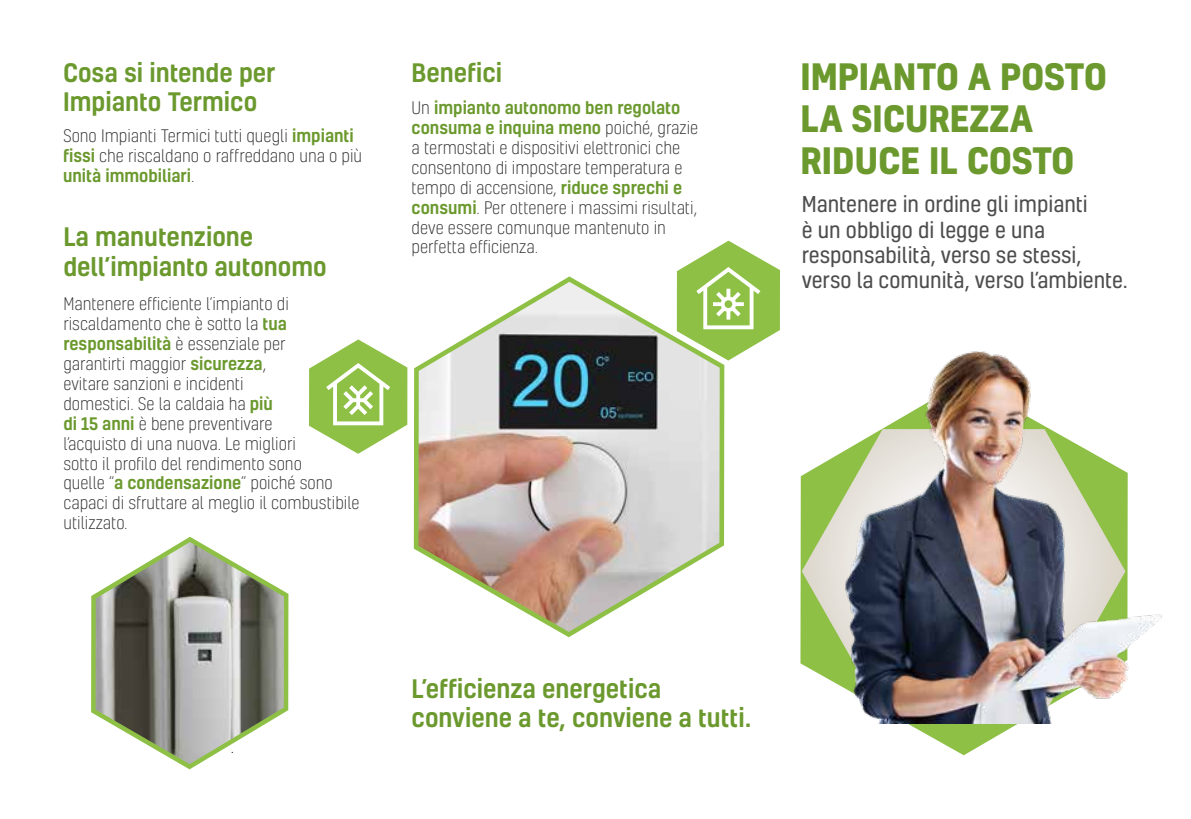
<style>
.page{position:relative;width:1191px;height:819px;background:#fff}
.page>*{position:absolute;margin:0;border:0;box-sizing:border-box;transform-origin:0 0}
.t1{font:700 35px/42px "Kelson";color:#6b992e}
.t2{font:500 24.5px/29.4px "Kelson";color:#6b992e}
.t3{font:21px/25.2px "Kelson";color:#4d4d4d}
.t4{font:300 16.62px/19.9px "Kelson";color:#333}
.t5{font:300 16.45px "Kelson";color:#000}
.s1{font-weight:500;color:#6b992e}
</style>
<div class="page">
<svg style="left:800px;top:476px;width:252px;height:279px"></svg>
<svg style="left:801px;top:467px;width:16px;height:246px"></svg>
<img style="left:817px;top:351px;width:345px;height:372px">
<svg style="left:414px;top:276px;width:310px;height:361px"></svg>
<img style="left:418px;top:282px;width:301px;height:349px">
<svg style="left:91px;top:537px;width:197px;height:232px"></svg>
<img style="left:96px;top:542px;width:188px;height:222px">
<svg style="left:309px;top:339px;width:98px;height:115px"></svg>
<svg style="left:677px;top:241px;width:103px;height:119px"></svg>
<h2 class="t2" style="left:63px;top:57px;width:214px">Cosa si intende per</h2>
<h2 class="t2" style="left:411px;top:57px;width:92px">Benefici</h2>
<h2 class="t2" style="left:63px;top:87px;width:196px">Impianto Termico</h2>
<p class="t4" style="left:63px;top:125px;width:301px">Sono Impianti Termici tutti quegli <span class="s1">impianti fissi</span> che riscaldano o raffreddano una o più <span class="s1">unità immobiliari</span>.</p>
<p class="t4" style="left:411px;top:97px;width:288px">Un <span class="s1">impianto autonomo ben regolato consuma e inquina meno</span> poiché, grazie a termostati e dispositivi elettronici che consentono di impostare temperatura e tempo di accensione, <span class="s1">riduce sprechi e consumi</span>. Per ottenere i massimi risultati, deve essere comunque mantenuto in perfetta efficienza.</p>
<h2 class="t2" style="left:63px;top:221px;width:265px">La manutenzione dell’impianto autonomo</h2>
<p class="t4" style="left:63px;top:293px;width:298px">Mantenere efficiente l’impianto di riscaldamento che è sotto la <span class="s1">tua responsabilità</span> è essenziale per<br>garantirti maggior <span class="s1">sicurezza</span>,<br>evitare sanzioni e incidenti<br>domestici. Se la caldaia ha <span class="s1">più<br>di 15 anni</span> è bene preventivare<br>l’acquisto di una nuova. Le migliori<br>sotto il profilo del rendimento sono<br>quelle “<span class="s1">a condensazione</span>” poiché sono capaci di sfruttare al meglio il combustibile utilizzato.</p>
<h1 class="t1" style="left:800px;top:55px;width:308px">IMPIANTO A POSTO<br>LA SICUREZZA<br>RIDUCE IL COSTO</h1>
<p class="t3" style="left:801px;top:191px;width:327px">Mantenere in ordine gli impianti<br>è un obbligo di legge e una responsabilità, verso se stessi, verso la comunità, verso l’ambiente.</p>
<p class="t5" style="left:231px;top:736px;width:5px">.</p>
<h2 class="t2" style="left:411px;top:673px;width:341px">L’efficienza energetica conviene a te, conviene a tutti.</h2>
</div>
